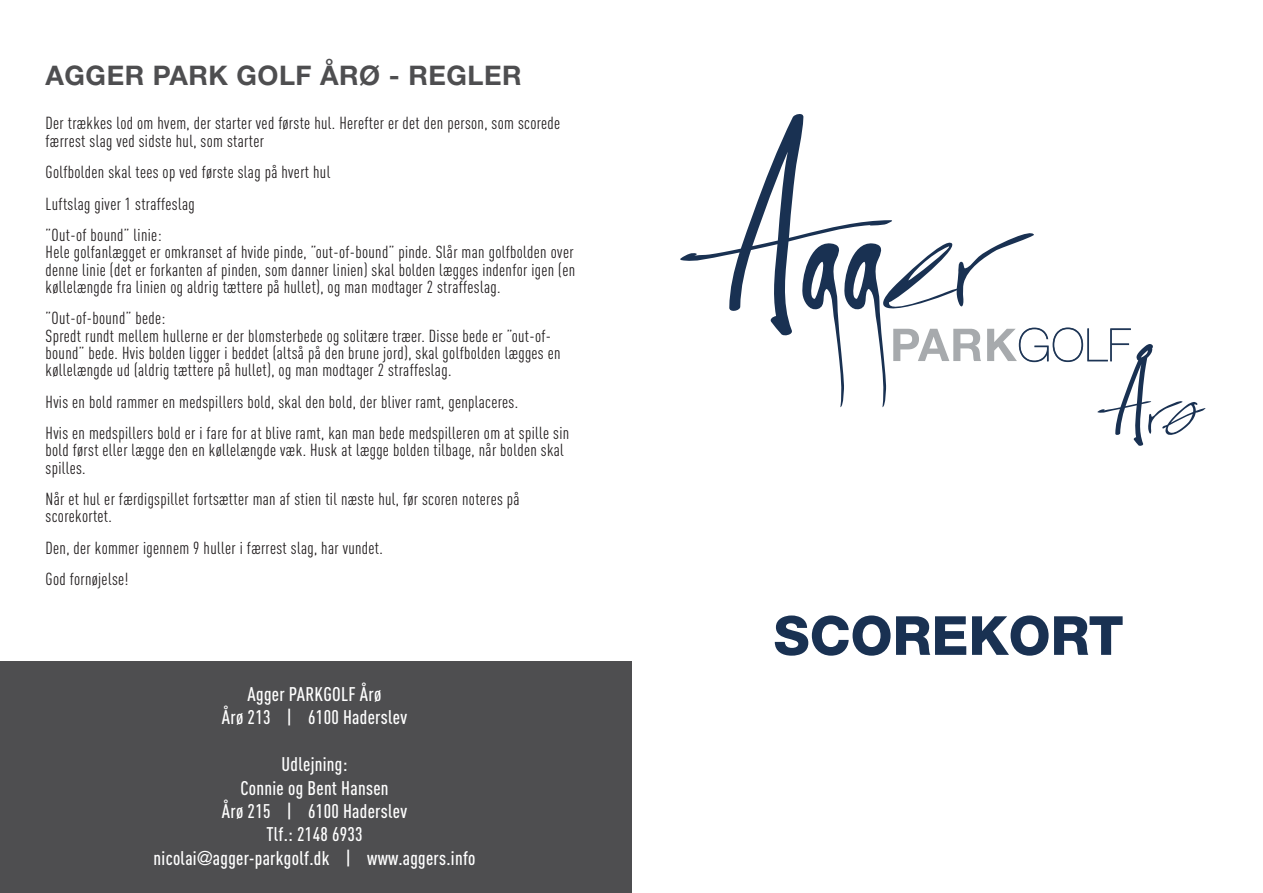
<style>
.page{position:relative;width:1263px;height:893px;background:#fff}
.page>*{position:absolute;margin:0;border:0;box-sizing:border-box;transform-origin:0 0}
.t1{font:800 54px "Helvetica Neue LT Std";color:#193152}
.t2{font:700 27px "Helvetica Neue LT Std";letter-spacing:.02em;color:#4e4e50}
.adresse_NY{font:500 19.5px "DIN Cond";letter-spacing:.015em;color:#fff}
.brødtekst{font:500 19.5px "DIN Cond";letter-spacing:.015em;color:#fff}
.Brødtekst_ny_apr15{font:17.25px/17.2px "DIN Cond";letter-spacing:.02em;color:#231f20}
.s1{font-family:"Helvetica Neue LT Std";font-weight:400;font-stretch:condensed}
</style>
<div class="page">
<div style="left:0;top:662px;width:631px;height:231px;background:#4e4e50"></div>
<svg style="left:680px;top:114px;width:212px;height:222px"></svg>
<svg style="left:801px;top:228px;width:405px;height:218px"></svg>
<p class="t2" style="left:46px;top:59px;width:478px">AGGER PARK GOLF ÅRØ - REGLER</p>
<p class="Brødtekst_ny_apr15" style="left:46px;top:114px;width:516px">Der trækkes lod om hvem, der starter ved første hul. Herefter er det den person, som scorede færrest slag ved sidste hul, som starter</p>
<p class="Brødtekst_ny_apr15" style="left:46px;top:163px;width:286px">Golfbolden skal tees op ved første slag på hvert hul</p>
<p class="Brødtekst_ny_apr15" style="left:46px;top:195px;width:151px">Luftslag giver 1 straffeslag</p>
<p class="Brødtekst_ny_apr15" style="left:46px;top:226px;width:531px">”Out-of bound” linie:<br>Hele golfanlægget er omkranset af hvide pinde, ”out-of-bound” pinde. Slår man golfbolden over denne linie (det er forkanten af pinden, som danner linien) skal bolden lægges indenfor igen (en køllelængde fra linien og aldrig tættere på hullet), og man modtager 2 straffeslag.</p>
<p class="Brødtekst_ny_apr15" style="left:46px;top:309px;width:516px">”Out-of-bound” bede:<br>Spredt rundt mellem hullerne er der blomsterbede og solitære træer. Disse bede er ”out-of&shy;bound” bede. Hvis bolden ligger i beddet (altså på den brune jord), skal golfbolden lægges en køllelængde ud (aldrig tættere på hullet), og man modtager 2 straffeslag.</p>
<p class="Brødtekst_ny_apr15" style="left:46px;top:393px;width:474px">Hvis en bold rammer en medspillers bold, skal den bold, der bliver ramt, genplaceres.</p>
<p class="Brødtekst_ny_apr15" style="left:46px;top:424px;width:525px">Hvis en medspillers bold er i fare for at blive ramt, kan man bede medspilleren om at spille sin bold først eller lægge den en køllelængde væk. Husk at lægge bolden tilbage, når bolden skal spilles.</p>
<p class="Brødtekst_ny_apr15" style="left:46px;top:490px;width:476px">Når et hul er færdigspillet fortsætter man af stien til næste hul, før scoren noteres på scorekortet.</p>
<p class="Brødtekst_ny_apr15" style="left:46px;top:539px;width:339px">Den, der kommer igennem 9 huller i færrest slag, har vundet.</p>
<p class="Brødtekst_ny_apr15" style="left:46px;top:570px;width:84px">God fornøjelse!</p>
<p class="adresse_NY" style="left:248px;top:682px;width:135px">Agger PARKGOLF Årø</p>
<p class="adresse_NY" style="left:222px;top:706px;width:187px">Årø 213 | 6100 Haderslev</p>
<p class="adresse_NY" style="left:282px;top:753px;width:67px">Udlejning:</p>
<p class="adresse_NY" style="left:240px;top:776px;width:150px">Connie og Bent Hansen</p>
<p class="adresse_NY" style="left:222px;top:799px;width:187px">Årø 215 | 6100 Haderslev</p>
<p class="brødtekst" style="left:266px;top:823px;width:98px">Tlf.: 2148 6933</p>
<p class="brødtekst" style="left:154px;top:846px;width:323px">nicolai<span class="s1">@</span>agger-parkgolf.dk | www.aggers.info</p>
<p class="t1" style="left:773px;top:603px;width:352px">SCOREKORT</p>
</div>
